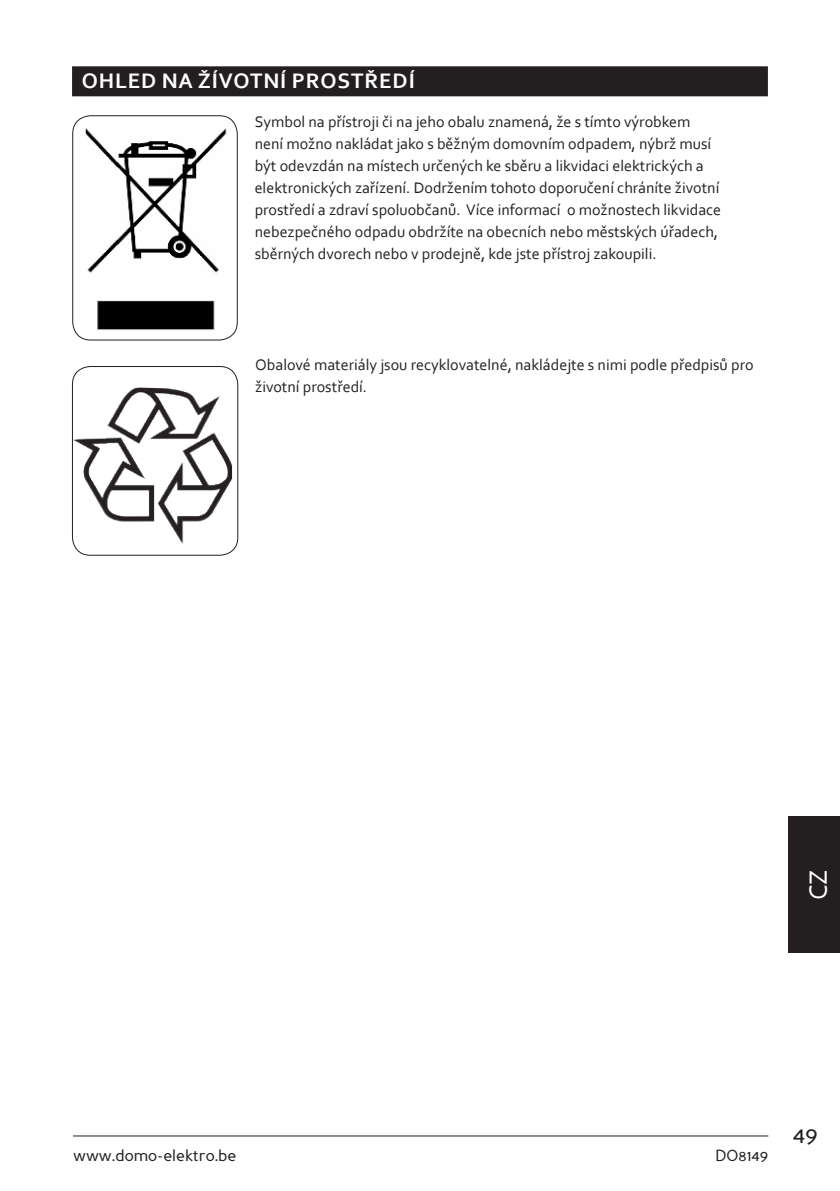
<style>
.page{position:relative;width:840px;height:1191px;background:#fff}
.page>*{position:absolute;margin:0;border:0;box-sizing:border-box;transform-origin:0 0}
.t1{font:26px "Corbel";color:#fff}
.t2{font:24px "Perspective Sans";color:#231f20}
.t3{font:700 22px "Corbel";letter-spacing:.04em;color:#fff}
.t4{font:16px/22px "Corbel";color:#231f20}
.t5{font:16px "Perspective Sans";color:#231f20}
</style>
<div class="page">
<hr style="left:73px;top:1135px;width:694px;height:1px;background:#231f20">
<div style="left:788px;top:816px;width:51px;height:136px;background:#231f20"></div>
<div style="left:72px;top:66px;width:695px;height:30px;background:#231f20"></div>
<img style="left:85px;top:128px;width:142px;height:202px">
<div style="left:72px;top:115px;width:165px;height:225px;border:1px solid #231f20;border-radius:18px"></div>
<img style="left:72px;top:387px;width:160px;height:156px">
<div style="left:72px;top:366px;width:166px;height:189px;border:1px solid #231f20;border-radius:18px"></div>
<h3 class="t3" style="left:82px;top:67px;width:334px">OHLED NA ŽÍVOTNÍ PROSTŘEDÍ</h3>
<p class="t4" style="left:254px;top:111px;width:468px">Symbol na přístroji či na jeho obalu znamená, že s tímto výrobkem není možno nakládat jako s běžným domovním odpadem, nýbrž musí být odevzdán na místech určených ke sběru a likvidaci elektrických a elektronických zařízení. Dodržením tohoto doporučení chráníte životní prostředí a zdraví spoluobčanů. Více informací o možnostech likvidace nebezpečného odpadu obdržíte na obecních nebo městských úřadech, sběrných dvorech nebo v prodejně, kde jste přístroj zakoupili.</p>
<p class="t4" style="left:255px;top:353px;width:499px">Obalové materiály jsou recyklovatelné, nakládejte s nimi podle předpisů pro životní prostředí.</p>
<h1 class="t1" style="left:802px;top:900px;width:32px;rotate:-90deg">CZ</h1>
<p class="t5" style="left:73px;top:1146px;width:165px">www.domo-elektro.be</p>
<p class="t5" style="left:715px;top:1146px;width:54px">DO8149</p>
<h2 class="t2" style="left:792px;top:1120px;width:27px">49</h2>
</div>
